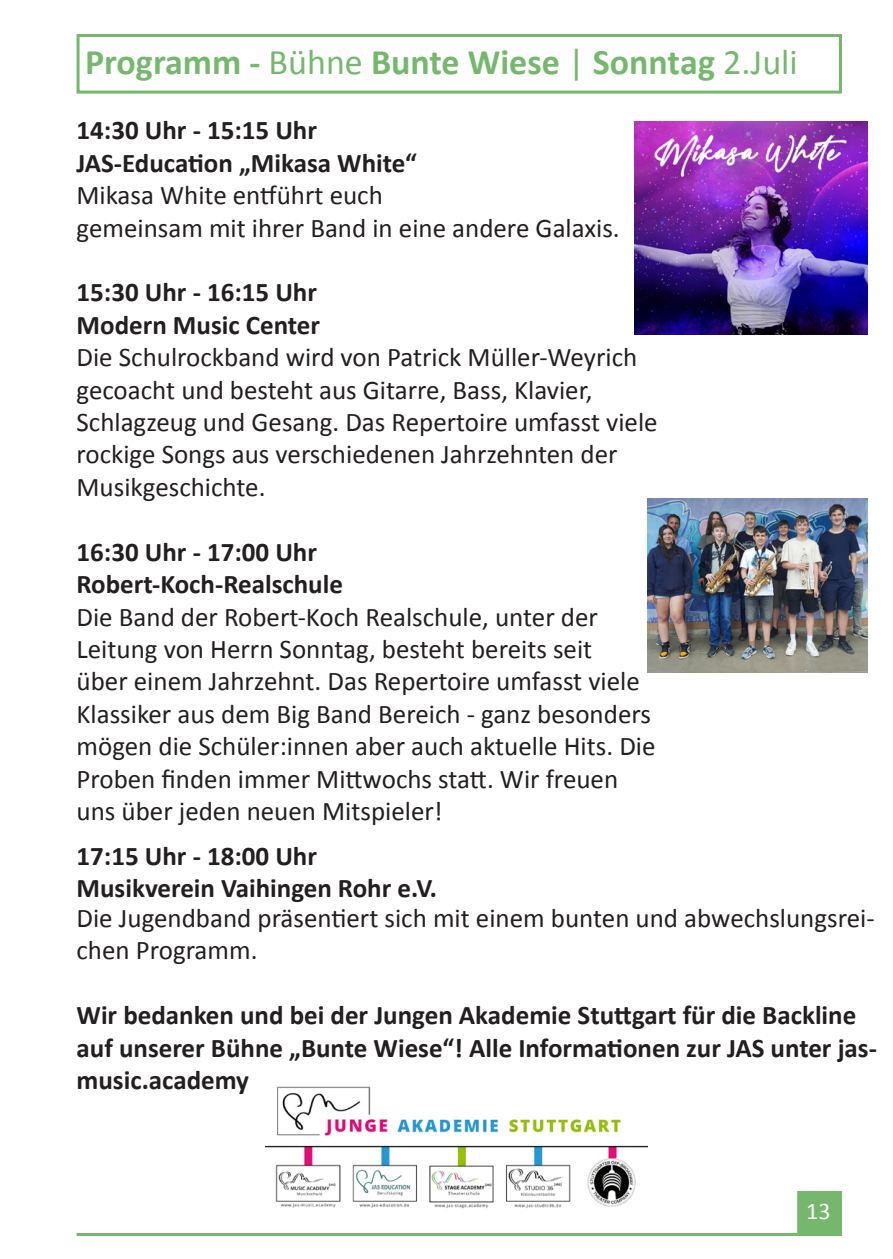
<style>
.page{position:relative;width:893px;height:1259px;background:#fff}
.page>*{position:absolute;margin:0;border:0;box-sizing:border-box;transform-origin:0 0}
.t1{font:700 36px "Calibri";color:#75b86d}
.t2{font:27px/32.4px "Calibri";color:#231f20}
.t3{font:700 27px/32.4px "Calibri";color:#231f20}
.t4{font:24px "Calibri";color:#fff}
.s1{font-weight:400}
</style>
<div class="page">
<hr style="left:77px;top:1233px;width:765px;height:3px;background:#75b86d">
<div style="left:797px;top:1191px;width:45px;height:44px;background:#75b86d"></div>
<div style="left:77px;top:34px;width:765px;height:60px;border:3px solid #75b86d"></div>
<img style="left:635px;top:122px;width:232px;height:212px">
<img style="left:648px;top:498px;width:219px;height:174px">
<img style="left:265px;top:1086px;width:383px;height:123px">
<p class="t1" style="left:85px;top:37px;width:714px">Programm - <span class="s1">Bühne</span> Bunte Wiese <span class="s1">|</span> Sonntag <span class="s1">2.Juli</span></p>
<p class="t3" style="left:77px;top:113px;width:242px">14:30 Uhr - 15:15 Uhr</p>
<p class="t3" style="left:77px;top:146px;width:342px">JAS-Education „Mikasa White“</p>
<p class="t2" style="left:77px;top:178px;width:308px">Mikasa White entführt euch</p>
<p class="t2" style="left:77px;top:211px;width:545px">gemeinsam mit ihrer Band in eine andere Galaxis.</p>
<p class="t3" style="left:77px;top:275px;width:242px">15:30 Uhr - 16:15 Uhr</p>
<p class="t3" style="left:77px;top:308px;width:245px">Modern Music Center</p>
<p class="t2" style="left:77px;top:340px;width:583px">Die Schulrockband wird von Patrick Müller-Weyrich gecoacht und besteht aus Gitarre, Bass, Klavier, Schlagzeug und Gesang. Das Repertoire umfasst viele rockige Songs aus verschiedenen Jahrzehnten der Musikgeschichte.</p>
<p class="t3" style="left:77px;top:534px;width:242px">16:30 Uhr - 17:00 Uhr</p>
<p class="t3" style="left:77px;top:567px;width:268px">Robert-Koch-Realschule</p>
<p class="t2" style="left:77px;top:599px;width:580px">Die Band der Robert-Koch Realschule, unter der Leitung von Herrn Sonntag, besteht bereits seit<br>über einem Jahrzehnt. Das Repertoire umfasst viele Klassiker aus dem Big Band Bereich - ganz besonders mögen die Schüler:innen aber auch aktuelle Hits. Die Proben finden immer Mittwochs statt. Wir freuen uns über jeden neuen Mitspieler!</p>
<p class="t3" style="left:77px;top:838px;width:242px">17:15 Uhr - 18:00 Uhr</p>
<p class="t3" style="left:77px;top:871px;width:362px">Musikverein Vaihingen Rohr e.V.</p>
<p class="t2" style="left:77px;top:901px;width:800px">Die Jugendband präsentiert sich mit einem bunten und abwechslungsrei&shy;chen Programm.</p>
<p class="t3" style="left:77px;top:998px;width:802px">Wir bedanken und bei der Jungen Akademie Stuttgart für die Backline auf unserer Bühne „Bunte Wiese“! Alle Informationen zur JAS unter jas&shy;music.academy</p>
<p class="t4" style="left:806px;top:1194px;width:26px">13</p>
</div>
